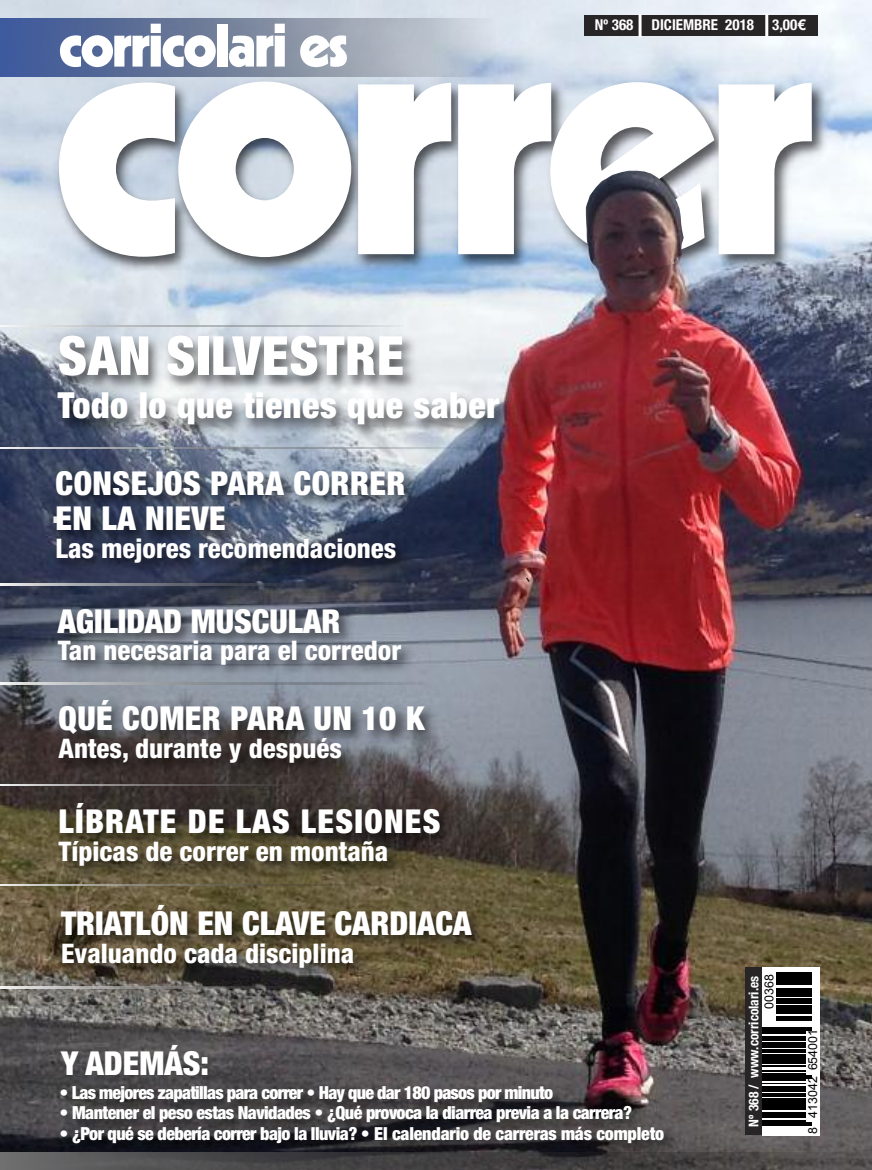
<style>
.page{position:relative;width:872px;height:1170px;background:#fff}
.page>*{position:absolute;margin:0;border:0;box-sizing:border-box;transform-origin:0 0}
.t1{font:330px "Geometric 231 BT Heavy C";letter-spacing:-.05em;color:#fff}
.t2{font:60px "Geometric 231 BT Heavy C";letter-spacing:-.05em;color:#fff}
.t3{font:900 condensed 54px "Helvetica Neue LT";letter-spacing:.015em;color:#fff}
.t4{font:900 condensed 36px "Helvetica Neue LT";letter-spacing:.015em;color:#fff}
.t5{font:900 condensed 33px/35.1px "Helvetica Neue LT";letter-spacing:.015em;color:#fff}
.t6{font:900 condensed 33px "Helvetica Neue LT";letter-spacing:.04em;color:#fff}
.t7{font:800 condensed 27px "Helvetica Neue LT";color:#fff}
.t8{font:900 condensed 18px "Helvetica Neue LT";letter-spacing:-.03em;color:#fff}
.t9{font:700 condensed 15px "Helvetica 77";color:#fff}
.t10{font:700 condensed 13.5px "Helvetica 77";color:#fff}
.t11{font:12.45px "Arial";color:#000}
.s1{font-family:"Helvetica Neue";font-stretch:normal}
</style>
<div class="page">
<img style="left:0;top:399px;width:872px;height:753px">
<svg style="left:0;top:447px;width:47px;height:1px"></svg>
<svg style="left:0;top:583px;width:46px;height:2px"></svg>
<svg style="left:0;top:1152px;width:872px;height:17px;background:#5a5757"></svg>
<div style="left:744px;top:967px;width:75px;height:168px;background:#272526"></div>
<svg style="left:762px;top:967px;width:57px;height:167px;background:#adadad"></svg>
<hr style="left:762px;top:1124px;width:50px;height:1px;background:#000">
<hr style="left:762px;top:1122px;width:50px;height:1px;background:#000">
<hr style="left:762px;top:1120px;width:44px;height:1px;background:#000">
<hr style="left:762px;top:1114px;width:44px;height:2px;background:#000">
<hr style="left:762px;top:1111px;width:44px;height:2px;background:#000">
<hr style="left:762px;top:1107px;width:44px;height:2px;background:#000">
<hr style="left:762px;top:1102px;width:44px;height:4px;background:#000">
<hr style="left:762px;top:1100px;width:44px;height:1px;background:#000">
<hr style="left:762px;top:1098px;width:44px;height:1px;background:#000">
<hr style="left:762px;top:1093px;width:44px;height:3px;background:#000">
<hr style="left:762px;top:1088px;width:44px;height:3px;background:#000">
<hr style="left:762px;top:1086px;width:44px;height:1px;background:#000">
<hr style="left:762px;top:1083px;width:44px;height:1px;background:#000">
<hr style="left:762px;top:1079px;width:44px;height:1px;background:#000">
<hr style="left:762px;top:1076px;width:50px;height:1px;background:#000">
<hr style="left:762px;top:1074px;width:50px;height:1px;background:#000">
<hr style="left:762px;top:1072px;width:44px;height:1px;background:#000">
<hr style="left:762px;top:1070px;width:44px;height:1px;background:#000">
<hr style="left:762px;top:1065px;width:44px;height:1px;background:#000">
<hr style="left:762px;top:1060px;width:44px;height:3px;background:#000">
<hr style="left:762px;top:1058px;width:44px;height:1px;background:#000">
<hr style="left:762px;top:1054px;width:44px;height:3px;background:#000">
<hr style="left:762px;top:1049px;width:44px;height:3px;background:#000">
<hr style="left:762px;top:1046px;width:44px;height:1px;background:#000">
<hr style="left:762px;top:1042px;width:44px;height:3px;background:#000">
<hr style="left:762px;top:1038px;width:44px;height:2px;background:#000">
<hr style="left:762px;top:1035px;width:44px;height:2px;background:#000">
<hr style="left:762px;top:1031px;width:44px;height:2px;background:#000">
<hr style="left:762px;top:1029px;width:50px;height:1px;background:#000">
<hr style="left:762px;top:1027px;width:50px;height:1px;background:#000">
<hr style="left:776px;top:1019px;width:36px;height:1px;background:#000">
<hr style="left:776px;top:1016px;width:36px;height:2px;background:#000">
<hr style="left:776px;top:1011px;width:36px;height:2px;background:#000">
<hr style="left:776px;top:1009px;width:36px;height:1px;background:#000">
<hr style="left:776px;top:1007px;width:36px;height:1px;background:#000">
<hr style="left:776px;top:1005px;width:36px;height:1px;background:#000">
<hr style="left:776px;top:999px;width:36px;height:4px;background:#000">
<hr style="left:776px;top:997px;width:36px;height:1px;background:#000">
<hr style="left:776px;top:992px;width:36px;height:4px;background:#000">
<hr style="left:776px;top:990px;width:36px;height:1px;background:#000">
<hr style="left:776px;top:988px;width:36px;height:1px;background:#000">
<hr style="left:776px;top:983px;width:36px;height:1px;background:#000">
<hr style="left:776px;top:981px;width:36px;height:1px;background:#000">
<hr style="left:776px;top:979px;width:36px;height:1px;background:#000">
<hr style="left:776px;top:976px;width:36px;height:2px;background:#000">
<hr style="left:776px;top:972px;width:36px;height:3px;background:#000">
<img style="left:47px;top:399px;width:580px;height:121px">
<img style="left:51px;top:1075px;width:705px;height:94px">
<img style="left:48px;top:589px;width:498px;height:182px">
<img style="left:49px;top:801px;width:480px;height:125px">
<img style="left:51px;top:896px;width:500px;height:159px">
<svg style="left:0;top:784px;width:49px;height:1px"></svg>
<svg style="left:0;top:986px;width:390px;height:2px"></svg>
<svg style="left:0;top:682px;width:428px;height:2px"></svg>
<svg style="left:0;top:883px;width:381px;height:2px"></svg>
<img style="left:49px;top:691px;width:579px;height:110px">
<img style="left:46px;top:456px;width:499px;height:148px">
<img style="left:0;top:0;width:872px;height:399px">
<svg style="left:524px;top:575px;width:7px;height:8px"></svg>
<svg style="left:471px;top:1019px;width:8px;height:8px"></svg>
<div style="left:584px;top:15px;width:234px;height:21px;background:#272526"></div>
<hr style="left:638px;top:14px;width:3px;height:23px;background:#fff">
<hr style="left:765px;top:14px;width:3px;height:22px;background:#fff">
<img style="left:586px;top:171px;width:97px;height:110px">
<h2 class="t2" style="left:58px;top:11px;width:291px">corricolari es</h2>
<p class="t9" style="left:595px;top:15px;width:212px">Nº 368 DICIEMBRE 2018 3,00<span class="s1">€</span></p>
<p class="t9" style="left:640px;top:15px;width:119px">Nº 340 ABRIL 2016</p>
<h1 class="t1" style="left:48px;top:-53px;width:773px">correr</h1>
<h3 class="t3" style="left:58px;top:322px;width:347px">SAN SILVESTRE</h3>
<h3 class="t4" style="left:58px;top:383px;width:442px">Todo lo que tienes que saber</h3>
<h3 class="t5" style="left:55px;top:465px;width:351px">CONSEJOS PARA CORRER<br>EN LA NIEVE</h3>
<h3 class="t7" style="left:55px;top:531px;width:342px">Las mejores recomendaciones</h3>
<h3 class="t5" style="left:52px;top:493px;width:10px">.</h3>
<h3 class="t5" style="left:58px;top:602px;width:284px">AGILIDAD MUSCULAR</h3>
<h3 class="t7" style="left:58px;top:633px;width:345px">Tan necesaria para el corredor</h3>
<h3 class="t5" style="left:59px;top:700px;width:367px">QUÉ COMER PARA UN 10 K</h3>
<h3 class="t7" style="left:59px;top:731px;width:285px">Antes, durante y después</h3>
<h3 class="t6" style="left:59px;top:801px;width:383px">LÍBRATE DE LAS LESIONES</h3>
<h3 class="t7" style="left:59px;top:834px;width:331px">Típicas de correr en montaña</h3>
<h3 class="t5" style="left:61px;top:905px;width:412px">TRIATLÓN EN CLAVE CARDIACA</h3>
<h3 class="t7" style="left:61px;top:936px;width:295px">Evaluando cada disciplina</h3>
<h3 class="t5" style="left:61px;top:1044px;width:149px">Y ADEMÁS:</h3>
<p class="t8" style="left:60px;top:1081px;width:495px">• Las mejores zapatillas para correr • Hay que dar 180 pasos por minuto</p>
<p class="t8" style="left:60px;top:1101px;width:574px">• Mantener el peso estas Navidades • ¿Qué provoca la diarrea previa a la carrera?</p>
<p class="t8" style="left:60px;top:1121px;width:606px">• ¿Por qué se debería correr bajo la lluvia? • El calendario de carreras más completo</p>
<p class="t11" style="left:761px;top:1008px;width:36px;rotate:-90deg">00368</p>
<p class="t10" style="left:745px;top:1126px;width:152px;rotate:-90deg">Nº 368 / www.corricolari.es</p>
<p class="t11" style="left:804px;top:1133px;width:106px;rotate:-90deg">8 413042 654001</p>
</div>
